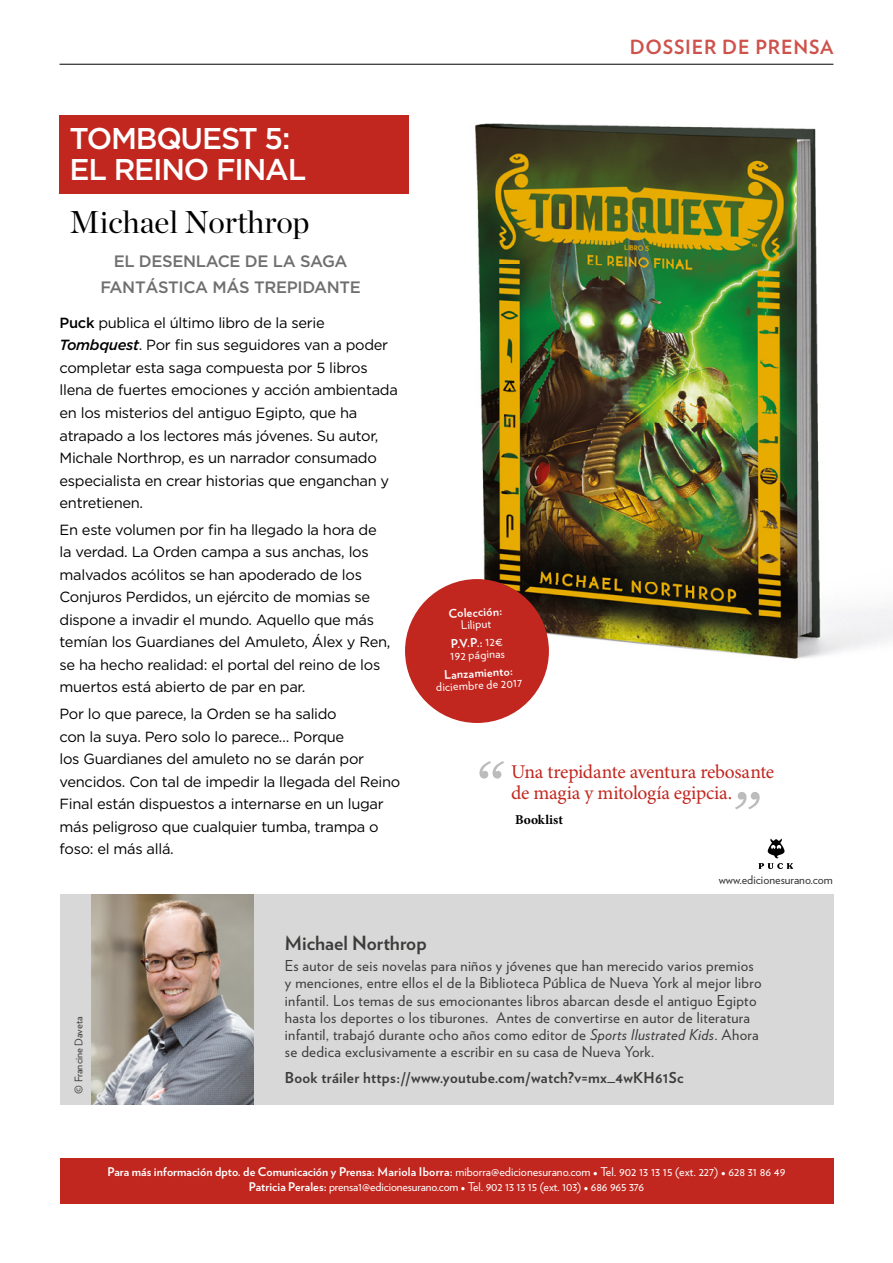
<style>
.page{position:relative;width:893px;height:1263px;background:#fff}
.page>*{position:absolute;margin:0;border:0;box-sizing:border-box;transform-origin:0 0}
.t1{font:31.5px "Chronicle Display";color:#000}
.t2{font:500 30px/31.5px "Gotham HTF";letter-spacing:-.04em;color:#fff}
.t3{font:19.5px/21px "Minion Pro";letter-spacing:-.015em;color:#c1271f}
.t4{font:700 19.5px "Verlag";letter-spacing:.04em;color:#ce524c}
.t5{font:700 19.5px "Verlag";color:#3c3c3b}
.t6{font:500 16.5px/25.5px "Gotham HTF";letter-spacing:-.02em;color:#706f6f;text-align:center}
.t7{font:15px/17.2px "Verlag";letter-spacing:.02em;color:#3c3c3b}
.t8{font:700 15px "Verlag";letter-spacing:.02em;color:#3c3c3b}
.t9{font:14.7px/22.5px "Gotham HTF";letter-spacing:-.02em;color:#000}
.t10{font:700 13.5px "Minion Pro";color:#000}
.t11{font:12px/18.5px "Verlag";letter-spacing:-.01em;color:#fff;text-align:center}
.t12{font:12px "Verlag";color:#363636}
.t13{font:700 12px "Verlag";color:#fff}
.t14{font:10.5px "Verlag";color:#3c3c3b}
.s1{font-weight:500}
.s2{font-weight:500;font-style:italic}
.s3{font-weight:700}
.s4{font-style:italic}
</style>
<div class="page">
<hr style="left:60px;top:64px;width:773px;height:1px;background:#000">
<img style="left:442px;top:123px;width:451px;height:565px">
<div style="left:60px;top:115px;width:349px;height:79px;background:#c1271f"></div>
<div style="left:60px;top:894px;width:773px;height:210px;background:#d8d8d8"></div>
<img style="left:91px;top:894px;width:162px;height:210px">
<svg style="left:479px;top:761px;width:25px;height:18px"></svg>
<svg style="left:735px;top:792px;width:25px;height:17px"></svg>
<div style="left:405px;top:579px;width:144px;height:144px;background:#c1271f;border-radius:50%"></div>
<svg style="left:759px;top:838px;width:34px;height:31px"></svg>
<div style="left:60px;top:1158px;width:773px;height:45px;background:#c1271f"></div>
<h2 class="t2" style="left:70px;top:122px;width:238px">TOMBQUEST 5:<br>EL REINO FINAL</h2>
<h1 class="t1" style="left:70px;top:197px;width:241px">Michael Northrop</h1>
<p class="t6" style="left:100px;top:248px;width:262px">EL DESENLACE DE LA SAGA<br>FANTÁSTICA MÁS TREPIDANTE</p>
<p class="t9" style="left:60px;top:311px;width:340px"><span class="s1">Puck</span> publica el último libro de la serie <span class="s2">Tombquest</span>. Por fin sus seguidores van a poder completar esta saga compuesta por 5 libros llena de fuertes emociones y acción ambientada en los misterios del antiguo Egipto, que ha atrapado a los lectores más jóvenes. Su autor, Michale Northrop, es un narrador consumado especialista en crear historias que enganchan y entretienen.</p>
<p class="t9" style="left:60px;top:518px;width:332px">En este volumen por fin ha llegado la hora de la verdad. La Orden campa a sus anchas, los malvados acólitos se han apoderado de los Conjuros Perdidos, un ejército de momias se dispone a invadir el mundo. Aquello que más temían los Guardianes del Amuleto, Álex y Ren, se ha hecho realidad: el portal del reino de los muertos está abierto de par en par.</p>
<p class="t9" style="left:60px;top:702px;width:342px">Por lo que parece, la Orden se ha salido<br>con la suya. Pero solo lo parece… Porque<br>los Guardianes del amuleto no se darán por vencidos. Con tal de impedir la llegada del Reino Final están dispuestos a internarse en un lugar más peligroso que cualquier tumba, trampa o foso: el más allá.</p>
<h3 class="t4" style="left:630px;top:32px;width:205px">DOSSIER DE PRENSA</h3>
<p class="t13" style="left:448px;top:604px;width:55px;rotate:-3deg">Colección:</p>
<p class="t11" style="left:449px;top:616px;width:54px;rotate:-3deg">Liliput<br><span class="s3">P.V.P.:</span> 12€</p>
<p class="t11" style="left:450px;top:646px;width:56px;rotate:-3deg">192 páginas</p>
<p class="t13" style="left:444px;top:665px;width:70px;rotate:-3deg">Lanzamiento:</p>
<p class="t11" style="left:436px;top:677px;width:88px;rotate:-3deg">diciembre de 2017</p>
<h3 class="t3" style="left:511px;top:762px;width:265px">Una trepidante aventura rebosante de magia y mitología egipcia.</h3>
<p class="t10" style="left:515px;top:812px;width:49px">Booklist</p>
<p class="t12" style="left:719px;top:870px;width:116px">www.edicionesurano.com</p>
<p class="t14" style="left:71px;top:1094px;width:78px;rotate:-90deg">© Francine Daveta</p>
<h3 class="t5" style="left:285px;top:927px;width:143px">Michael Northrop</h3>
<p class="t7" style="left:285px;top:956px;width:478px">Es autor de seis novelas para niños y jóvenes que han merecido varios premios y menciones, entre ellos el de la Biblioteca Pública de Nueva York al mejor libro infantil. Los temas de sus emocionantes libros abarcan desde el antiguo Egipto hasta los deportes o los tiburones. Antes de convertirse en autor de literatura infantil, trabajó durante ocho años como editor de <span class="s4">Sports Ilustrated Kids</span>. Ahora se dedica exclusivamente a escribir en su casa de Nueva York.</p>
<p class="t8" style="left:285px;top:1066px;width:400px">Book tráiler https://www.youtube.com/watch?v=mx_4wKH61Sc</p>
<p class="t11" style="left:108px;top:1164px;width:679px;line-height:15px"><span class="s3">Para más información dpto. de Comunicación y Prensa: Mariola Iborra:</span> miborra@edicionesurano.com • Tel. 902 13 13 15 (ext. 227) • 628 31 86 49<br><span class="s3">Patricia Perales:</span> prensa1@edicionesurano.com • Tel. 902 13 13 15 (ext. 103) • 686 965 376</p>
</div>
